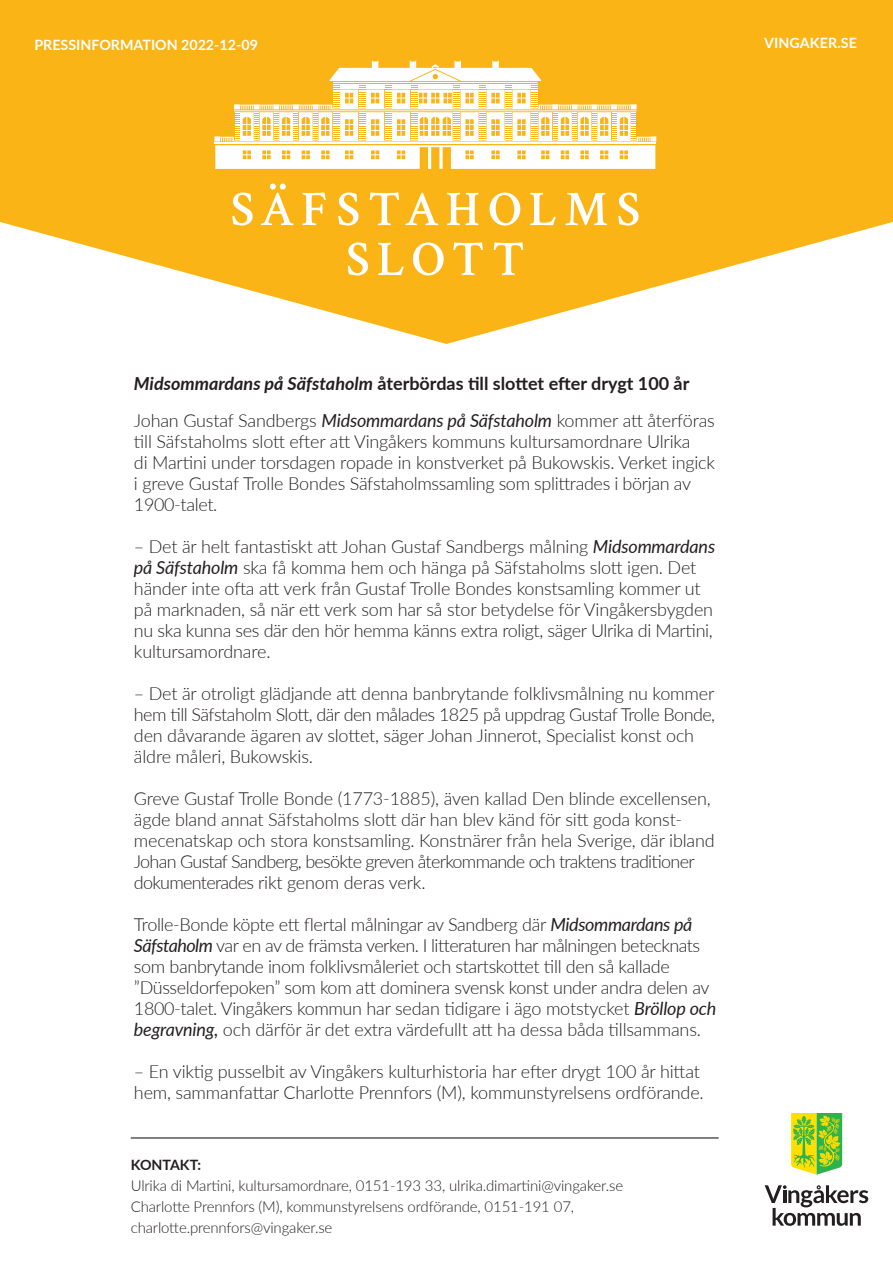
<style>
.page{position:relative;width:893px;height:1263px;background:#fff}
.page>*{position:absolute;margin:0;border:0;box-sizing:border-box;transform-origin:0 0}
.Ingress{font:300 18px/21px "Lato";letter-spacing:-.01em;color:#231f20}
.Ingress-2{font:700 18px "Lato";color:#231f20}
.Ingress-3{font:300 15px/21px "Lato";letter-spacing:-.01em;color:#231f20}
.Avsändare_-_rubrik{font:700 14.25px "Lato";color:#fff}
.Webbadress{font:700 14.25px "Lato";letter-spacing:.01em;color:#fff}
.Avsändare_-_rubrik-2{font:700 14.25px "Lato";color:#231f20}
.s1{font-style:italic}
.s2{font-weight:400;font-style:italic}
</style>
<div class="page">
<div style="left:0;top:0;width:893px;height:482px;background:#fbb416"></div>
<svg style="left:232px;top:192px;width:21px;height:29px"></svg>
<svg style="left:265px;top:184px;width:25px;height:37px"></svg>
<svg style="left:302px;top:193px;width:24px;height:28px"></svg>
<svg style="left:338px;top:192px;width:21px;height:29px"></svg>
<svg style="left:370px;top:192px;width:29px;height:29px"></svg>
<svg style="left:410px;top:193px;width:24px;height:28px"></svg>
<svg style="left:447px;top:193px;width:31px;height:28px"></svg>
<svg style="left:490px;top:193px;width:30px;height:28px"></svg>
<svg style="left:530px;top:193px;width:26px;height:28px"></svg>
<svg style="left:567px;top:193px;width:39px;height:28px"></svg>
<svg style="left:618px;top:192px;width:21px;height:29px"></svg>
<svg style="left:214px;top:61px;width:442px;height:108px"></svg>
<svg style="left:0;top:221px;width:893px;height:261px;fill:#fff"></svg>
<svg style="left:791px;top:1113px;width:51px;height:62px;background:#9fcc35"></svg>
<svg style="left:765px;top:1185px;width:103px;height:41px"></svg>
<hr style="left:131px;top:1137px;width:588px;height:2px;background:#57585a">
<p class="Avsändare_-_rubrik" style="left:34px;top:34px;width:225px">PRESSINFORMATION 2022-12-09</p>
<p class="Webbadress" style="left:764px;top:32px;width:95px">VINGAKER.SE</p>
<p class="Ingress-2" style="left:134px;top:371px;width:557px"><span class="s1">Midsommardans på Säfstaholm</span> återbördas till slottet efter drygt 100 år</p>
<p class="Ingress" style="left:134px;top:409px;width:583px">Johan Gustaf Sandbergs <span class="s2">Midsommardans på Säfstaholm</span> kommer att återföras till Säfstaholms slott efter att Vingåkers kommuns kultursamordnare Ulrika<br>di Martini under torsdagen ropade in konstverket på Bukowskis. Verket ingick i greve Gustaf Trolle Bondes Säfstaholmssamling som splittrades i början av 1900-talet.</p>
<p class="Ingress" style="left:134px;top:535px;width:583px">– Det är helt fantastiskt att Johan Gustaf Sandbergs målning <span class="s2">Midsommardans på Säfstaholm</span> ska få komma hem och hänga på Säfstaholms slott igen. Det händer inte ofta att verk från Gustaf Trolle Bondes konstsamling kommer ut på marknaden, så när ett verk som har så stor betydelse för Vingåkersbygden nu ska kunna ses där den hör hemma känns extra roligt, säger Ulrika di Martini, kultursamordnare.</p>
<p class="Ingress" style="left:134px;top:682px;width:583px">– Det är otroligt glädjande att denna banbrytande folklivsmålning nu kommer hem till Säfstaholm Slott, där den målades 1825 på uppdrag Gustaf Trolle Bonde, den dåvarande ägaren av slottet, säger Johan Jinnerot, Specialist konst och äldre måleri, Bukowskis.</p>
<p class="Ingress" style="left:134px;top:787px;width:582px">Greve Gustaf Trolle Bonde (1773-1885), även kallad Den blinde excellensen, ägde bland annat Säfstaholms slott där han blev känd för sitt goda konst&shy;mecenatskap och stora konstsamling. Konstnärer från hela Sverige, där ibland Johan Gustaf Sandberg, besökte greven återkommande och traktens traditioner dokumenterades rikt genom deras verk.</p>
<p class="Ingress" style="left:134px;top:913px;width:584px">Trolle-Bonde köpte ett flertal målningar av Sandberg där <span class="s2">Midsommardans på Säfstaholm</span> var en av de främsta verken. I litteraturen har målningen betecknats som banbrytande inom folklivsmåleriet och startskottet till den så kallade ”Düsseldorfepoken” som kom att dominera svensk konst under andra delen av 1800-talet. Vingåkers kommun har sedan tidigare i ägo motstycket <span class="s2">Bröllop och begravning,</span> och därför är det extra värdefullt att ha dessa båda tillsammans.</p>
<p class="Ingress" style="left:134px;top:1060px;width:571px">– En viktig pusselbit av Vingåkers kulturhistoria har efter drygt 100 år hittat hem, sammanfattar Charlotte Prennfors (M), kommunstyrelsens ordförande.</p>
<p class="Avsändare_-_rubrik-2" style="left:131px;top:1154px;width:72px">KONTAKT:</p>
<p class="Ingress-3" style="left:131px;top:1174px;width:494px">Ulrika di Martini, kultursamordnare, 0151-193 33, ulrika.dimartini@vingaker.se</p>
<p class="Ingress-3" style="left:131px;top:1195px;width:445px">Charlotte Prennfors (M), kommunstyrelsens ordförande, 0151-191 07, charlotte.prennfors@vingaker.se</p>
</div>
